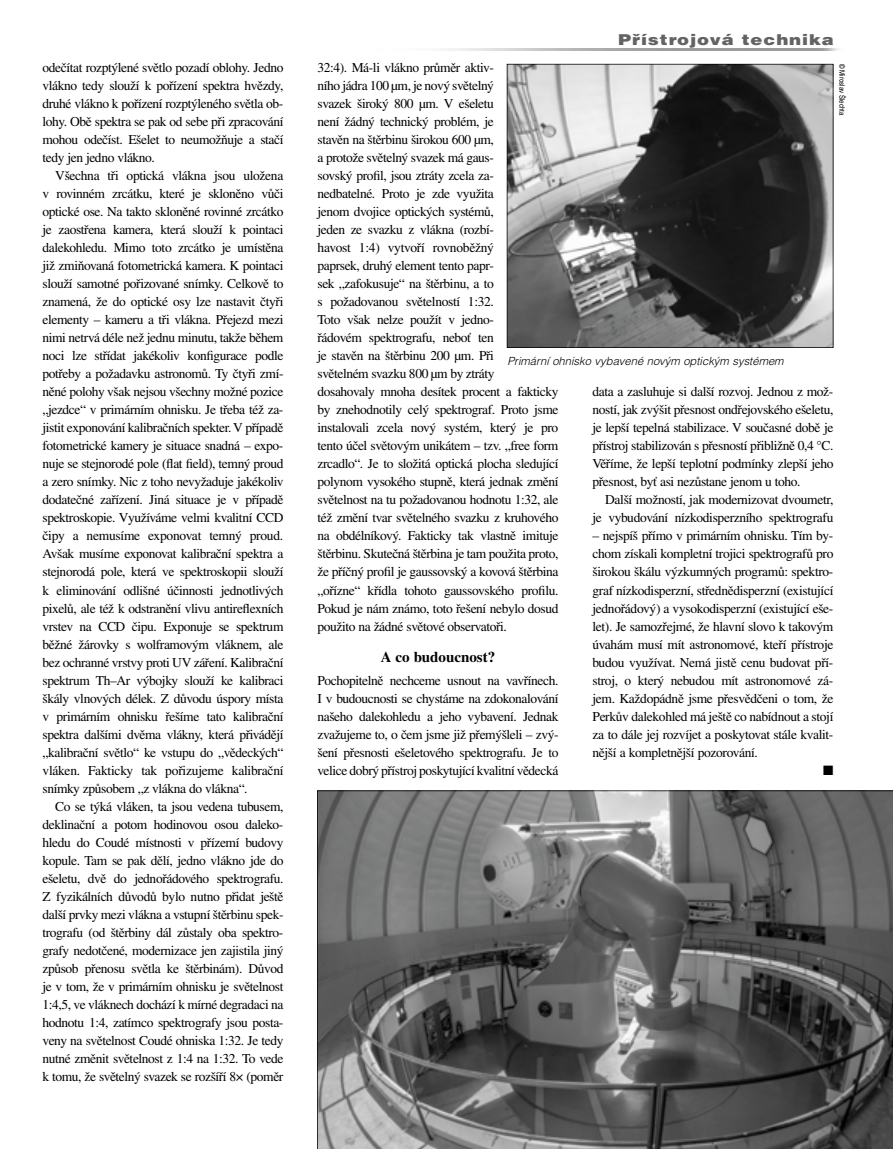
<style>
.page{position:relative;width:893px;height:1149px;background:#fff}
.page>*{position:absolute;margin:0;border:0;box-sizing:border-box;transform-origin:0 0}
.t1{font:900 15px "Helvetica CE";letter-spacing:.05em;color:#636363;scale:1.2 1}
.t2{font:700 15px "Times CE";color:#000}
.t3{font:13.5px/18px "Times CE";letter-spacing:-.03em;color:#000;text-align:justify}
.t4{font:13.5px "Zapf Dingbats";color:#000}
.t5{font:italic 300 11.25px "Helvetica CE";color:#000}
.t6{font:condensed 7.5px "Helvetica CE";color:#000}
</style>
<div class="page">
<svg style="left:317px;top:790px;width:576px;height:358px;background:#646565"></svg>
<svg style="left:507px;top:64px;width:326px;height:284px;background:#676767"></svg>
<p class="t3" style="left:43px;top:58px;width:242px">odečítat rozptýlené světlo pozadí oblohy. Jedno vlákno tedy slouží k pořízení spektra hvězdy, druhé vlákno k pořízení rozptýleného světla ob&shy;lohy. Obě spektra se pak od sebe při zpracování mohou odečíst. Ešelet to neumožňuje a stačí tedy jen jedno vlákno.</p>
<p class="t3" style="left:43px;top:166px;width:243px;text-indent:13px">Všechna tři optická vlákna jsou uložena v rovinném zrcátku, které je skloněno vůči optické ose. Na takto skloněné rovinné zrcátko je zaostřena kamera, která slouží k pointaci dalekohledu. Mimo toto zrcátko je umístěna již zmiňovaná fotometrická kamera. K pointaci slouží samotné pořizované snímky. Celkově to znamená, že do optické osy lze nastavit čtyři elementy – kameru a tři vlákna. Přejezd mezi nimi netrvá déle než jednu minutu, takže během noci lze střídat jakékoliv konfigurace podle potřeby a požadavku astronomů. Ty čtyři zmí&shy;něné polohy však nejsou všechny možné pozice „jezdce“ v primárním ohnisku. Je třeba též za&shy;jistit exponování kalibračních spekter. V případě fotometrické kamery je situace snadná – expo&shy;nuje se stejnorodé pole (flat field), temný proud a zero snímky. Nic z toho nevyžaduje jakékoliv dodatečné zařízení. Jiná situace je v případě spektroskopie. Využíváme velmi kvalitní CCD čipy a nemusíme exponovat temný proud.<br>Avšak musíme exponovat kalibrační spektra a stejnorodá pole, která ve spektroskopii slouží k eliminování odlišné účinnosti jednotlivých pixelů, ale též k odstranění vlivu antireflexních vrstev na CCD čipu. Exponuje se spektrum běžné žárovky s wolframovým vláknem, ale bez ochranné vrstvy proti UV záření. Kalibrační spektrum Th–Ar výbojky slouží ke kalibraci škály vlnových délek. Z důvodu úspory místa v primárním ohnisku řešíme tato kalibrační spektra dalšími dvěma vlákny, která přivádějí „kalibrační světlo“ ke vstupu do „vědeckých“ vláken. Fakticky tak pořizujeme kalibrační snímky způsobem „z vlákna do vlákna“.</p>
<p class="t3" style="left:43px;top:796px;width:242px;text-indent:13px">Co se týká vláken, ta jsou vedena tubusem, deklinační a potom hodinovou osou daleko&shy;hledu do Coudé místnosti v přízemí budovy kopule. Tam se pak dělí, jedno vlákno jde do ešeletu, dvě do jednořádového spektrografu.<br>Z fyzikálních důvodů bylo nutno přidat ještě další prvky mezi vlákna a vstupní štěrbinu spek&shy;trografu (od štěrbiny dál zůstaly oba spektro&shy;grafy nedotčené, modernizace jen zajistila jiný způsob přenosu světla ke štěrbinám). Důvod je v tom, že v primárním ohnisku je světelnost 1:4,5, ve vláknech dochází k mírné degradaci na hodnotu 1:4, zatímco spektrografy jsou posta&shy;veny na světelnost Coudé ohniska 1:32. Je tedy nutné změnit světelnost z 1:4 na 1:32. To vede k tomu, že světelný svazek se rozšíří 8× (poměr</p>
<p class="t1" style="left:618px;top:31px;width:181px">Přístrojová technika</p>
<p class="t3" style="left:317px;top:58px;width:242px;text-align:left">32:4). Má-li vlákno průměr aktiv-<br>ního jádra 100 µm, je nový světelný<br>svazek široký 800 µm. V ešeletu<br>není žádný technický problém, je<br>stavěn na štěrbinu širokou 600 µm,<br>a protože světelný svazek má gaus-<br>sovský profil, jsou ztráty zcela za-<br>nedbatelné. Proto je zde využita<br>jenom dvojice optických systémů,<br>jeden ze svazku z vlákna (rozbí-<br>havost 1:4) vytvoří rovnoběžný<br>paprsek, druhý element tento papr-<br>sek „zafokusuje“ na štěrbinu, a to<br>s požadovanou světelností 1:32.<br>Toto však nelze použít v jedno-<br>řádovém spektrografu, neboť ten<br>je stavěn na štěrbinu 200 µm. Při<br>světelném svazku 800 µm by ztráty<br>dosahovaly mnoha desítek procent a fakticky by znehodnotily celý spektrograf. Proto jsme instalovali zcela nový systém, který je pro tento účel světovým unikátem – tzv. „free form zrcadlo“. Je to složitá optická plocha sledující polynom vysokého stupně, která jednak změní světelnost na tu požadovanou hodnotu 1:32, ale též změní tvar světelného svazku z kruhového na obdélníkový. Fakticky tak vlastně imituje štěrbinu. Skutečná štěrbina je tam použita proto, že příčný profil je gaussovský a kovová štěrbina „ořízne“ křídla tohoto gaussovského profilu.<br>Pokud je nám známo, toto řešení nebylo dosud použito na žádné světové observatoři.</p>
<p class="t2" style="left:381px;top:647px;width:116px">A co budoucnost?</p>
<p class="t3" style="left:317px;top:670px;width:242px">Pochopitelně nechceme usnout na vavřínech.<br>I v budoucnosti se chystáme na zdokonalování našeho dalekohledu a jeho vybavení. Jednak zvažujeme to, o čem jsme již přemýšleli – zvý&shy;šení přesnosti ešeletového spektrografu. Je to velice dobrý přístroj poskytující kvalitní vědecká</p>
<p class="t6" style="left:846px;top:64px;width:53px;rotate:90deg">© Miroslav Šlechta</p>
<p class="t5" style="left:507px;top:354px;width:278px">Primární ohnisko vybavené novým optickým systémem</p>
<p class="t3" style="left:592px;top:382px;width:242px">data a zasluhuje si další rozvoj. Jednou z mož&shy;ností, jak zvýšit přesnost ondřejovského ešeletu, je lepší tepelná stabilizace. V současné době je přístroj stabilizován s přesností přibližně 0,4 °C.<br>Věříme, že lepší teplotní podmínky zlepší jeho přesnost, byť asi nezůstane jenom u toho.</p>
<p class="t3" style="left:592px;top:490px;width:242px;text-align:right">Další možností, jak modernizovat dvoumetr, je vybudování nízkodisperzního spektrografu</p>
<p class="t3" style="left:592px;top:526px;width:242px">– nejspíš přímo v primárním ohnisku. Tím by&shy;chom získali kompletní trojici spektrografů pro širokou škálu výzkumných programů: spektro&shy;graf nízkodisperzní, střednědisperzní (existující jednořádový) a vysokodisperzní (existující eše&shy;let). Je samozřejmé, že hlavní slovo k takovým úvahám musí mít astronomové, kteří přístroje budou využívat. Nemá jistě cenu budovat pří&shy;stroj, o který nebudou mít astronomové zá&shy;jem. Každopádně jsme přesvědčeni o tom, že Perkův dalekohled má ještě co nabídnout a stojí za to dále jej rozvíjet a poskytovat stále kvalit&shy;nější a kompletnější pozorování.</p>
<p class="t4" style="left:823px;top:763px;width:12px">■</p>
</div>
